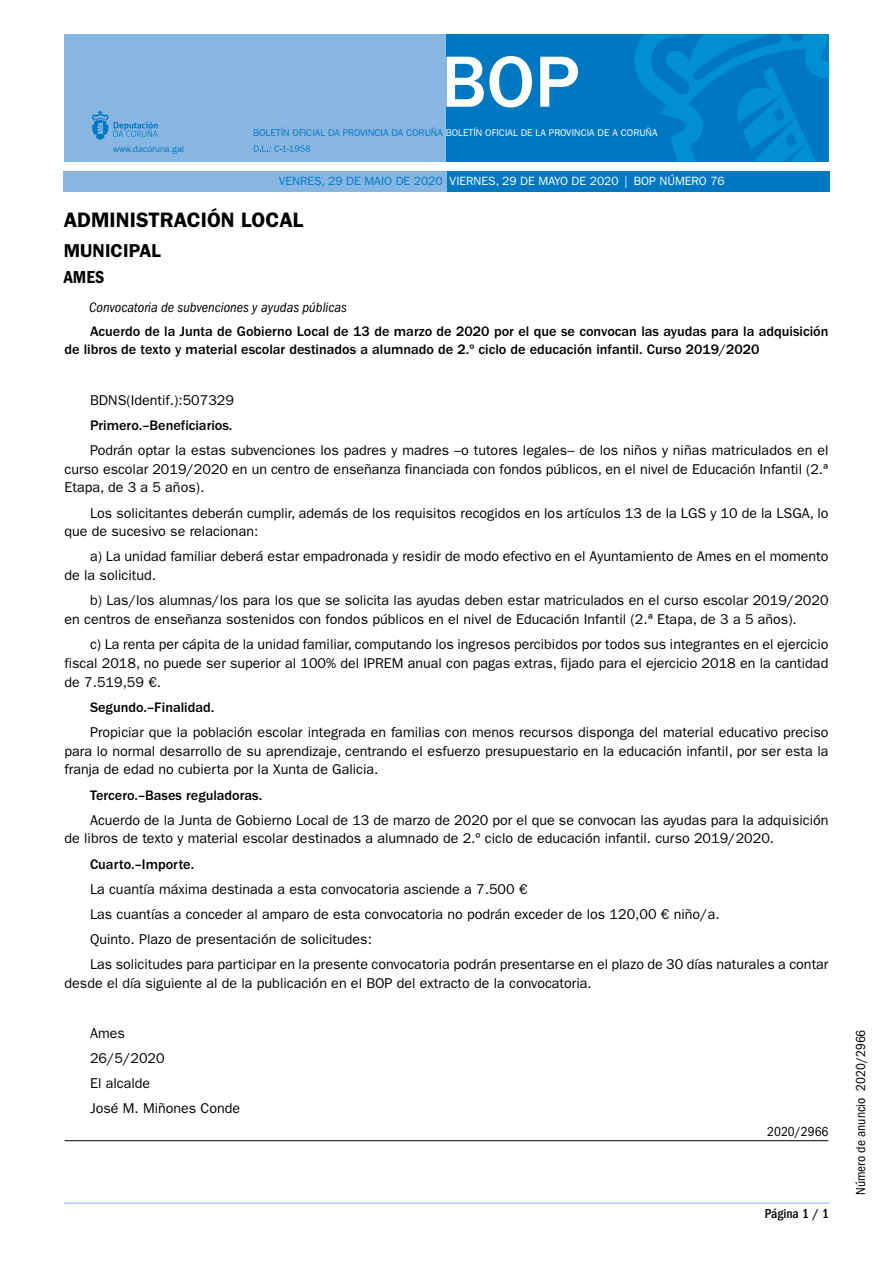
<style>
.page{position:relative;width:893px;height:1263px;background:#fff}
.page>*{position:absolute;margin:0;border:0;box-sizing:border-box;transform-origin:0 0}
.t1{font:500 75px "ITC Franklin Gothic Std";color:#fff}
.t2{font:600 21px "ITC Franklin Gothic Std";color:#000}
.t3{font:600 18.75px "ITC Franklin Gothic Std";color:#000}
.t4{font:18px "ITC Franklin Gothic Std Dm Cd";color:#000}
.t5{font:14.25px/18.8px "ITC Franklin Gothic Std";color:#000}
.t6{font:500 14.25px/18.8px "ITC Franklin Gothic Std";color:#000}
.t7{font:italic condensed 14.25px "ITC Franklin Gothic Std";color:#000}
.t8{font:condensed 13.5px "ITC Franklin Gothic Std";color:#000}
.t9{font:500 condensed 13.5px "ITC Franklin Gothic Std";color:#000}
.t10{font:12px "ITC Franklin Gothic Std";color:#fff}
.t11{font:9.75px "ITC Franklin Gothic Std";color:#fff}
.t12{font:9px "ITC Franklin Gothic Std";color:#0078c1}
.s1{color:#0078c1}
</style>
<div class="page">
<div style="left:64px;top:34px;width:382px;height:128px;background:#88b6e3"></div>
<div style="left:446px;top:34px;width:383px;height:128px;background:#0078c1"></div>
<svg style="left:254px;top:145px;width:56px;height:7px"></svg>
<svg style="left:92px;top:110px;width:66px;height:30px"></svg>
<svg style="left:635px;top:34px;width:194px;height:128px"></svg>
<div style="left:446px;top:171px;width:383px;height:20px;background:#0078c1"></div>
<div style="left:64px;top:171px;width:383px;height:20px;background:#88b6e3"></div>
<hr style="left:64px;top:1203px;width:765px;height:1px;background:#88b6e3">
<hr style="left:65px;top:1140px;width:763px;height:1px;background:#000">
<p class="t12" style="left:113px;top:143px;width:72px">www.dacoruna.gal</p>
<h1 class="t1" style="left:441px;top:40px;width:140px">BOP</h1>
<p class="t11" style="left:253px;top:127px;width:406px"><span class="s1">BOLETÍN OFICIAL DA PROVINCIA DA CORUÑA</span> BOLETÍN OFICIAL DE LA PROVINCIA DE A CORUÑA</p>
<p class="t10" style="left:279px;top:174px;width:448px"><span class="s1">VENRES, 29 DE MAIO DE 2020</span> VIERNES, 29 DE MAYO DE 2020 | BOP NÚMERO 76</p>
<h2 class="t2" style="left:64px;top:207px;width:229px">ADMINISTRACIÓN LOCAL</h2>
<h3 class="t3" style="left:64px;top:239px;width:88px">MUNICIPAL</h3>
<p class="t4" style="left:64px;top:267px;width:42px">AMES</p>
<p class="t7" style="left:89px;top:300px;width:259px">Convocatoria de subvenciones y ayudas públicas</p>
<p class="t6" style="left:65px;top:322px;width:765px;text-indent:26px">Acuerdo de la Junta de Gobierno Local de 13 de marzo de 2020 por el que se convocan las ayudas para la adquisición de libros de texto y material escolar destinados a alumnado de 2.º ciclo de educación infantil. Curso 2019/2020</p>
<p class="t5" style="left:90px;top:390px;width:145px">BDNS(Identif.):507329</p>
<p class="t6" style="left:90px;top:416px;width:144px">Primero.–Beneficiarios.</p>
<p class="t5" style="left:65px;top:441px;width:765px;text-align:justify;text-indent:26px">Podrán optar la estas subvenciones los padres y madres –o tutores legales– de los niños y niñas matriculados en el curso escolar 2019/2020 en un centro de enseñanza financiada con fondos públicos, en el nivel de Educación Infantil (2.ª Etapa, de 3 a 5 años).</p>
<p class="t5" style="left:65px;top:503px;width:765px;text-indent:26px">Los solicitantes deberán cumplir, además de los requisitos recogidos en los artículos 13 de la LGS y 10 de la LSGA, lo que de sucesivo se relacionan:</p>
<p class="t5" style="left:65px;top:547px;width:765px;text-indent:26px">a) La unidad familiar deberá estar empadronada y residir de modo efectivo en el Ayuntamiento de Ames en el momento de la solicitud.</p>
<p class="t5" style="left:65px;top:591px;width:765px;text-indent:26px">b) Las/los alumnas/los para los que se solicita las ayudas deben estar matriculados en el curso escolar 2019/2020 en centros de enseñanza sostenidos con fondos públicos en el nivel de Educación Infantil (2.ª Etapa, de 3 a 5 años).</p>
<p class="t5" style="left:65px;top:635px;width:765px;text-align:justify;text-indent:26px">c) La renta per cápita de la unidad familiar, computando los ingresos percibidos por todos sus integrantes en el ejercicio fiscal 2018, no puede ser superior al 100% del IPREM anual con pagas extras, fijado para el ejercicio 2018 en la cantidad de 7.519,59 €.</p>
<p class="t6" style="left:90px;top:698px;width:126px">Segundo.–Finalidad.</p>
<p class="t5" style="left:65px;top:723px;width:765px;text-align:justify;text-indent:26px">Propiciar que la población escolar integrada en familias con menos recursos disponga del material educativo preciso para lo normal desarrollo de su aprendizaje, centrando el esfuerzo presupuestario en la educación infantil, por ser esta la franja de edad no cubierta por la Xunta de Galicia.</p>
<p class="t6" style="left:90px;top:786px;width:174px">Tercero.–Bases reguladoras.</p>
<p class="t5" style="left:65px;top:810px;width:765px;text-indent:26px">Acuerdo de la Junta de Gobierno Local de 13 de marzo de 2020 por el que se convocan las ayudas para la adquisición de libros de texto y material escolar destinados a alumnado de 2.º ciclo de educación infantil. curso 2019/2020.</p>
<p class="t6" style="left:90px;top:855px;width:106px">Cuarto.–Importe.</p>
<p class="t5" style="left:90px;top:876px;width:740px;line-height:25px">La cuantía máxima destinada a esta convocatoria asciende a 7.500 €<br>Las cuantías a conceder al amparo de esta convocatoria no podrán exceder de los 120,00 € niño/a.<br>Quinto. Plazo de presentación de solicitudes:<br>Las solicitudes para participar en la presente convocatoria podrán presentarse en el plazo de 30 días naturales a contar</p>
<p class="t5" style="left:65px;top:974px;width:529px">desde el día siguiente al de la publicación en el BOP del extracto de la convocatoria.</p>
<p class="t5" style="left:90px;top:1021px;width:152px;line-height:25px">Ames<br>26/5/2020<br>El alcalde<br>José M. Miñones Conde</p>
<p class="t8" style="left:767px;top:1124px;width:63px">2020/2966</p>
<p class="t9" style="left:765px;top:1206px;width:66px">Página 1 / 1</p>
<p class="t8" style="left:853px;top:1195px;width:167px;rotate:-90deg">Número de anuncio 2020/2966</p>
</div>
